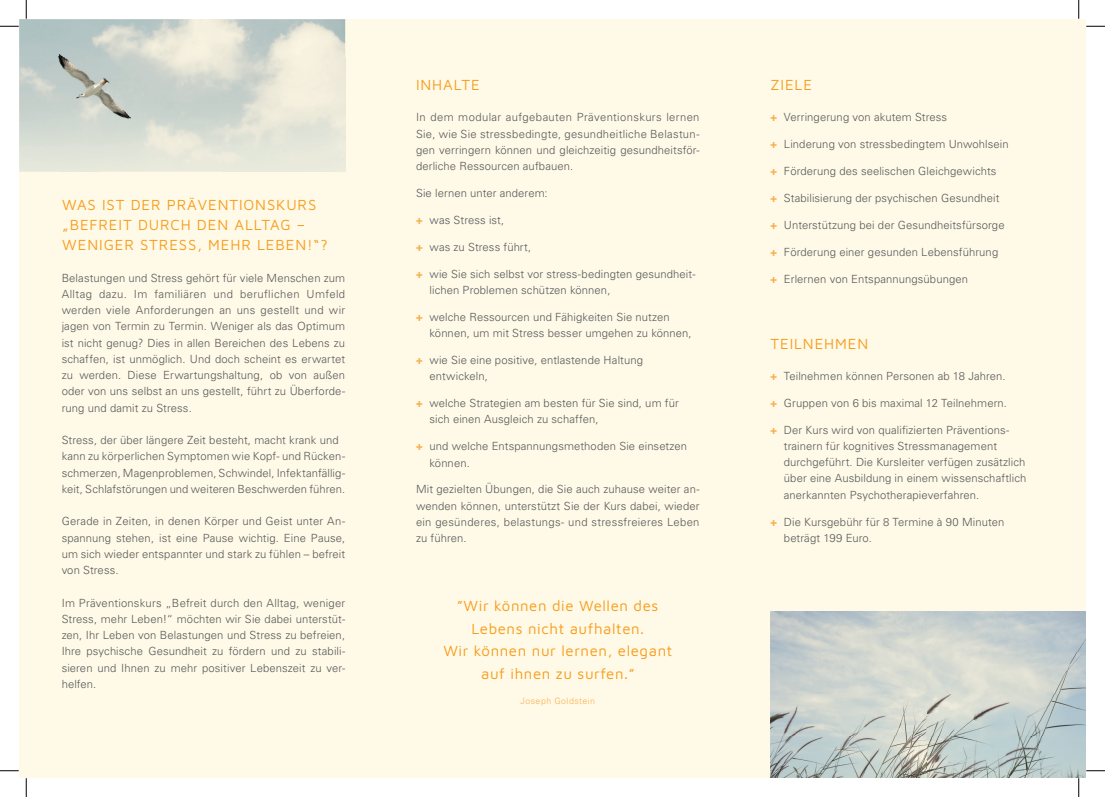
<style>
.page{position:relative;width:1105px;height:797px;background:#fff}
.page>*{position:absolute;margin:0;border:0;box-sizing:border-box;transform-origin:0 0}
.t1{font:15px/22.5px "Maven Pro";letter-spacing:.045em;color:#f89c1c}
.t2{font:300 11.25px/16.2px "Univers LT Pro 45";letter-spacing:.01em;color:#57585a}
.t3{font:300 8.75px "Univers LT Pro 45";letter-spacing:.055em;color:#faae4b}
.s1{font-family:"Univers LT Pro 65";font-weight:700;color:#faae4b}
</style>
<div class="page">
<div style="left:19px;top:19px;width:1067px;height:758px;background:#fefae7"></div>
<img style="left:19px;top:19px;width:326px;height:38px">
<img style="left:19px;top:57px;width:41px;height:115px">
<img style="left:770px;top:611px;width:315px;height:166px">
<img style="left:55px;top:49px;width:86px;height:77px">
<svg style="left:0;top:25px;width:19px;height:2px"></svg>
<svg style="left:1086px;top:25px;width:19px;height:2px"></svg>
<svg style="left:0;top:770px;width:19px;height:1px"></svg>
<svg style="left:1086px;top:770px;width:19px;height:1px"></svg>
<svg style="left:25px;top:0;width:2px;height:19px"></svg>
<svg style="left:25px;top:778px;width:2px;height:19px"></svg>
<svg style="left:1078px;top:0;width:1px;height:19px"></svg>
<svg style="left:1078px;top:778px;width:1px;height:19px"></svg>
<h1 class="t1" style="left:62px;top:194px;width:267px;line-height:20px">WAS IST DER PRÄVENTIONSKURS „BEFREIT DURCH DEN ALLTAG –<br>WENIGER STRESS, MEHR LEBEN!“?</h1>
<p class="t2" style="left:62px;top:269px;width:285px;text-align:justify">Belastungen und Stress gehört für viele Menschen zum Alltag dazu. Im familiären und beruflichen Umfeld werden viele Anforderungen an uns gestellt und wir jagen von Termin zu Termin. Weniger als das Optimum ist nicht genug? Dies in allen Bereichen des Lebens zu schaffen, ist unmöglich. Und doch scheint es erwartet zu werden. Diese Erwartungshaltung, ob von außen oder von uns selbst an uns gestellt, führt zu Überforde&shy;rung und damit zu Stress.</p>
<p class="t2" style="left:62px;top:432px;width:285px">Stress, der über längere Zeit besteht, macht krank und kann zu körperlichen Symptomen wie Kopf- und Rücken&shy;schmerzen, Magenproblemen, Schwindel, Infektanfällig&shy;keit, Schlafstörungen und weiteren Beschwerden führen.</p>
<p class="t2" style="left:62px;top:513px;width:285px;text-align:justify">Gerade in Zeiten, in denen Körper und Geist unter An&shy;spannung stehen, ist eine Pause wichtig. Eine Pause, um sich wieder entspannter und stark zu fühlen – befreit von Stress.</p>
<p class="t2" style="left:62px;top:594px;width:285px;text-align:justify">Im Präventionskurs „Befreit durch den Alltag, weniger Stress, mehr Leben!“ möchten wir Sie dabei unterstüt&shy;zen, Ihr Leben von Belastungen und Stress zu befreien, Ihre psychische Gesundheit zu fördern und zu stabili&shy;sieren und Ihnen zu mehr positiver Lebenszeit zu ver&shy;helfen.</p>
<h1 class="t1" style="left:416px;top:73px;width:65px">INHALTE</h1>
<p class="t2" style="left:416px;top:109px;width:285px;text-align:justify">In dem modular aufgebauten Präventionskurs lernen Sie, wie Sie stressbedingte, gesundheitliche Belastun&shy;gen verringern können und gleichzeitig gesundheitsför&shy;derliche Ressourcen aufbauen.</p>
<p class="t2" style="left:416px;top:185px;width:133px">Sie lernen unter anderem:</p>
<p class="t2" style="left:416px;top:212px;width:90px"><span class="s1">+</span> was Stress ist,</p>
<p class="t2" style="left:416px;top:239px;width:117px"><span class="s1">+</span> was zu Stress führt,</p>
<p class="t2" style="left:429px;top:265px;width:267px;text-indent:-13px"><span class="s1">+</span> wie Sie sich selbst vor stress-bedingten gesundheit&shy;lichen Problemen schützen können,</p>
<p class="t2" style="left:429px;top:309px;width:264px;text-indent:-13px"><span class="s1">+</span> welche Ressourcen und Fähigkeiten Sie nutzen können, um mit Stress besser umgehen zu können,</p>
<p class="t2" style="left:429px;top:352px;width:215px;text-indent:-13px"><span class="s1">+</span> wie Sie eine positive, entlastende Haltung entwickeln,</p>
<p class="t2" style="left:429px;top:395px;width:251px;text-indent:-13px"><span class="s1">+</span> welche Strategien am besten für Sie sind, um für sich einen Ausgleich zu schaffen,</p>
<p class="t2" style="left:429px;top:438px;width:259px;text-indent:-13px"><span class="s1">+</span> und welche Entspannungsmethoden Sie einsetzen können.</p>
<p class="t2" style="left:416px;top:481px;width:285px;text-align:justify">Mit gezielten Übungen, die Sie auch zuhause weiter an&shy;wenden können, unterstützt Sie der Kurs dabei, wieder ein gesünderes, belastungs- und stressfreieres Leben zu führen.</p>
<h1 class="t1" style="left:443px;top:593px;width:230px;text-align:center">”Wir können die Wellen des<br>Lebens nicht aufhalten.<br>Wir können nur lernen, elegant auf ihnen zu surfen.”</h1>
<p class="t3" style="left:520px;top:695px;width:76px">Joseph Goldstein</p>
<h1 class="t1" style="left:770px;top:73px;width:43px">ZIELE</h1>
<p class="t2" style="left:770px;top:109px;width:178px"><span class="s1">+</span> Verringerung von akutem Stress</p>
<p class="t2" style="left:770px;top:136px;width:240px"><span class="s1">+</span> Linderung von stressbedingtem Unwohlsein</p>
<p class="t2" style="left:770px;top:163px;width:228px"><span class="s1">+</span> Förderung des seelischen Gleichgewichts</p>
<p class="t2" style="left:770px;top:190px;width:231px"><span class="s1">+</span> Stabilisierung der psychischen Gesundheit</p>
<p class="t2" style="left:770px;top:217px;width:236px"><span class="s1">+</span> Unterstützung bei der Gesundheitsfürsorge</p>
<p class="t2" style="left:770px;top:244px;width:229px"><span class="s1">+</span> Förderung einer gesunden Lebensführung</p>
<p class="t2" style="left:770px;top:271px;width:199px"><span class="s1">+</span> Erlernen von Entspannungsübungen</p>
<h1 class="t1" style="left:770px;top:331px;width:99px">TEILNEHMEN</h1>
<p class="t2" style="left:770px;top:368px;width:237px"><span class="s1">+</span> Teilnehmen können Personen ab 18 Jahren.</p>
<p class="t2" style="left:770px;top:394px;width:238px"><span class="s1">+</span> Gruppen von 6 bis maximal 12 Teilnehmern.</p>
<p class="t2" style="left:784px;top:421px;width:244px;text-indent:-13px"><span class="s1">+</span> Der Kurs wird von qualifizierten Präventions&shy;trainern für kognitives Stressmanagement durchgeführt. Die Kursleiter verfügen zusätzlich über eine Ausbildung in einem wissenschaftlich anerkannten Psychotherapieverfahren.</p>
<p class="t2" style="left:784px;top:513px;width:222px;text-indent:-13px"><span class="s1">+</span> Die Kursgebühr für 8 Termine à 90 Minuten beträgt 199 Euro.</p>
</div>
